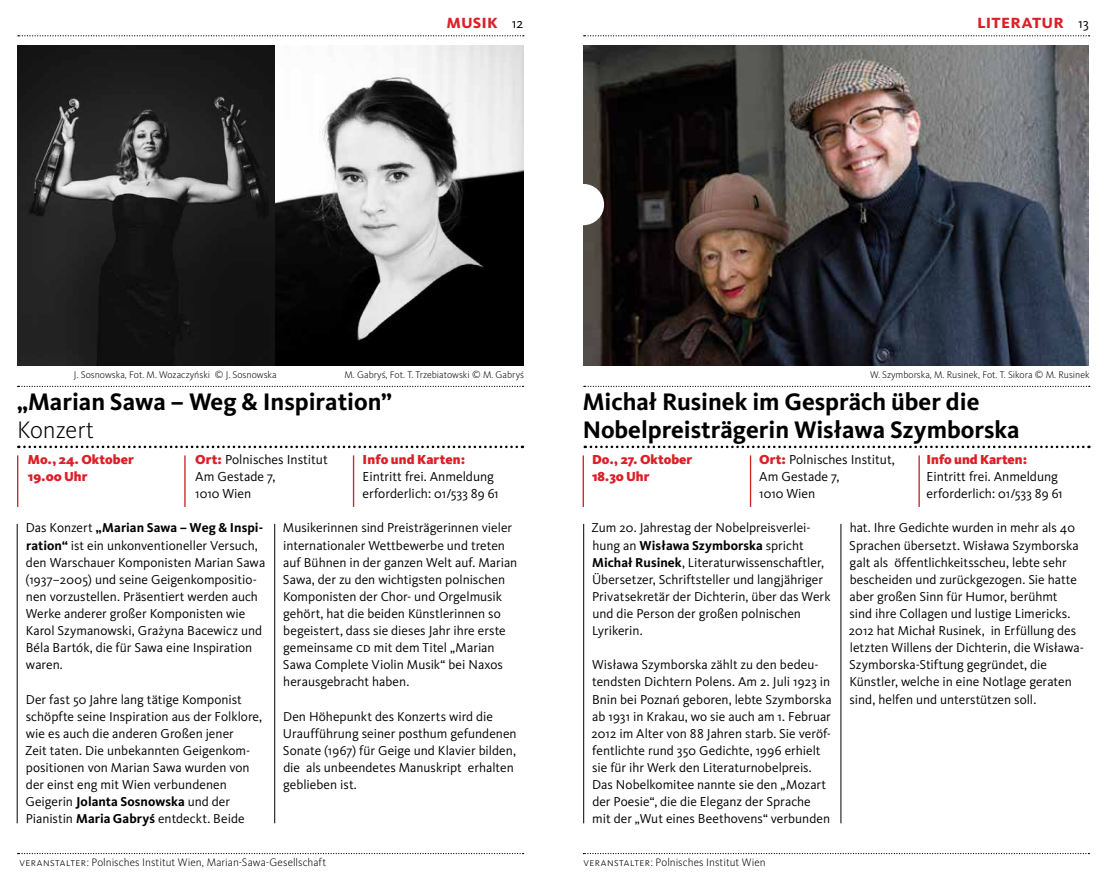
<style>
.page{position:relative;width:1106px;height:885px;background:#fff}
.page>*{position:absolute;margin:0;border:0;box-sizing:border-box;transform-origin:0 0}
.t1{font:700 24.75px/27.8px "Kievit Pro";color:#000}
.t2{font:300 24.75px "Kievit Pro";color:#000}
.t3{font:700 19.5px "Kievit Pro";letter-spacing:.005em;color:#dc2028}
.t4{font:14.25px "Kievit Pro";color:#000}
.t5{font:13.5px/17.1px "Kievit Pro";color:#000}
.t6{font:900 13.5px/17.1px "Kievit Pro";color:#dc2028}
.t7{font:13.35px/17.1px "Kievit Pro";color:#000}
.t8{font:300 11.25px "Kievit Pro";letter-spacing:.01em;color:#000}
.t9{font:300 10.05px "Kievit Pro";color:#000}
.s1{font-weight:900;color:#dc2028}
.s2{font-weight:700}
</style>
<div class="page">
<svg style="left:18px;top:35px;width:506px;height:1px"></svg>
<hr style="left:184px;top:455px;width:2px;height:52px;background:#d2232a">
<hr style="left:353px;top:455px;width:1px;height:52px;background:#d2232a">
<hr style="left:274px;top:524px;width:1px;height:299px;background:#000">
<svg style="left:18px;top:853px;width:505px;height:1px"></svg>
<hr style="left:17px;top:455px;width:1px;height:52px;background:#d2232a">
<hr style="left:17px;top:524px;width:1px;height:299px;background:#000">
<svg style="left:583px;top:35px;width:506px;height:1px"></svg>
<img style="left:17px;top:45px;width:506px;height:320px">
<svg style="left:18px;top:386px;width:505px;height:1px"></svg>
<svg style="left:18px;top:445px;width:505px;height:3px"></svg>
<hr style="left:582px;top:455px;width:2px;height:52px;background:#d2232a">
<hr style="left:750px;top:455px;width:1px;height:52px;background:#d2232a">
<hr style="left:918px;top:455px;width:1px;height:52px;background:#d2232a">
<hr style="left:583px;top:524px;width:1px;height:299px;background:#000">
<img style="left:583px;top:45px;width:506px;height:320px">
<div style="left:563px;top:184px;width:41px;height:41px;background:#fff;border-radius:50%"></div>
<svg style="left:584px;top:386px;width:505px;height:1px"></svg>
<svg style="left:585px;top:445px;width:504px;height:3px"></svg>
<hr style="left:840px;top:524px;width:1px;height:299px;background:#000">
<svg style="left:583px;top:853px;width:506px;height:1px"></svg>
<h2 class="t3" style="left:446px;top:9px;width:53px">musik</h2>
<h2 class="t3" style="left:977px;top:9px;width:88px">literatur</h2>
<p class="t4" style="left:511px;top:14px;width:13px">12</p>
<p class="t4" style="left:1078px;top:14px;width:12px">13</p>
<p class="t9" style="left:74px;top:369px;width:204px">J. Sosnowska, Fot. M. Wozaczyński © J. Sosnowska</p>
<p class="t9" style="left:344px;top:369px;width:181px">M. Gabryś, Fot. T. Trzebiatowski © M. Gabryś</p>
<p class="t9" style="left:870px;top:369px;width:221px">W. Szymborska, M. Rusinek, Fot. T. Sikora © M. Rusinek</p>
<h1 class="t1" style="left:17px;top:388px;width:376px">„Marian Sawa – Weg &amp; Inspiration”</h1>
<h1 class="t2" style="left:17px;top:415px;width:78px">Konzert</h1>
<p class="t6" style="left:28px;top:450px;width:107px">Mo., 24. Oktober<br>19.00 Uhr</p>
<p class="t5" style="left:195px;top:450px;width:134px"><span class="s1">Ort:</span> Polnisches Institut<br>Am Gestade 7,<br>1010 Wien</p>
<p class="t6" style="left:362px;top:451px;width:104px">Info und Karten:</p>
<p class="t5" style="left:362px;top:468px;width:137px">Eintritt frei. Anmeldung erforderlich: 01/533 89 61</p>
<p class="t7" style="left:26px;top:519px;width:241px">Das Konzert <span class="s2">„Marian Sawa – Weg &amp; Inspi&shy;ration“</span> ist ein unkonventioneller Versuch, den Warschauer Komponisten Marian Sawa (1937–2005) und seine Geigenkompositio&shy;nen vorzustellen. Präsentiert werden auch Werke anderer großer Komponisten wie Karol Szymanowski, Grażyna Bacewicz und Béla Bartók, die für Sawa eine Inspiration waren.</p>
<p class="t7" style="left:25px;top:690px;width:239px">Der fast 50 Jahre lang tätige Komponist schöpfte seine Inspiration aus der Folklore, wie es auch die anderen Großen jener<br>Zeit taten. Die unbekannten Geigenkom&shy;positionen von Marian Sawa wurden von der einst eng mit Wien verbundenen Geigerin <span class="s2">Jolanta Sosnowska</span> und der Pianistin <span class="s2">Maria Gabryś</span> entdeckt. Beide</p>
<p class="t7" style="left:283px;top:519px;width:236px">Musikerinnen sind Preisträgerinnen vieler internationaler Wettbewerbe und treten auf Bühnen in der ganzen Welt auf. Marian Sawa, der zu den wichtigsten polnischen Komponisten der Chor- und Orgelmusik gehört, hat die beiden Künstlerinnen so begeistert, dass sie dieses Jahr ihre erste gemeinsame cd mit dem Titel „Marian Sawa Complete Violin Musik“ bei Naxos herausgebracht haben.</p>
<p class="t7" style="left:283px;top:707px;width:235px">Den Höhepunkt des Konzerts wird die Uraufführung seiner posthum gefundenen Sonate (1967) für Geige und Klavier bilden, die als unbeendetes Manuskript erhalten geblieben ist.</p>
<p class="t8" style="left:19px;top:855px;width:308px">veranstalter: Polnisches Institut Wien, Marian-Sawa-Gesellschaft</p>
<h1 class="t1" style="left:583px;top:388px;width:438px">Michał Rusinek im Gespräch über die<br>Nobelpreisträgerin Wisława Szymborska</h1>
<p class="t6" style="left:592px;top:450px;width:102px">Do., 27. Oktober<br>18.30 Uhr</p>
<p class="t5" style="left:759px;top:450px;width:137px"><span class="s1">Ort:</span> Polnisches Institut,<br>Am Gestade 7,<br>1010 Wien</p>
<p class="t6" style="left:926px;top:451px;width:102px">Info und Karten:</p>
<p class="t5" style="left:926px;top:468px;width:137px">Eintritt frei. Anmeldung erforderlich: 01/533 89 61</p>
<p class="t7" style="left:591px;top:519px;width:241px">Zum 20. Jahrestag der Nobelpreisverlei&shy;hung an <span class="s2">Wisława Szymborska</span> spricht <span class="s2">Michał Rusinek</span>, Literaturwissenschaftler, Übersetzer, Schriftsteller und langjähriger Privatsekretär der Dichterin, über das Werk und die Person der großen polnischen Lyrikerin.</p>
<p class="t7" style="left:591px;top:656px;width:242px">Wisława Szymborska zählt zu den bedeu&shy;tendsten Dichtern Polens. Am 2. Juli 1923 in Bnin bei Poznań geboren, lebte Szymborska ab 1931 in Krakau, wo sie auch am 1. Februar 2012 im Alter von 88 Jahren starb. Sie veröf&shy;fentlichte rund 350 Gedichte, 1996 erhielt sie für ihr Werk den Literaturnobelpreis.<br>Das Nobelkomitee nannte sie den „Mozart der Poesie“, die die Eleganz der Sprache<br>mit der „Wut eines Beethovens“ verbunden</p>
<p class="t8" style="left:583px;top:855px;width:184px">veranstalter: Polnisches Institut Wien</p>
<p class="t7" style="left:848px;top:519px;width:237px">hat. Ihre Gedichte wurden in mehr als 40<br>Sprachen übersetzt. Wisława Szymborska galt als öffentlichkeitsscheu, lebte sehr bescheiden und zurückgezogen. Sie hatte aber großen Sinn für Humor, berühmt<br>sind ihre Collagen und lustige Limericks.<br>2012 hat Michał Rusinek, in Erfüllung des letzten Willens der Dichterin, die Wisława-Szymborska-Stiftung gegründet, die Künstler, welche in eine Notlage geraten sind, helfen und unterstützen soll.</p>
</div>
